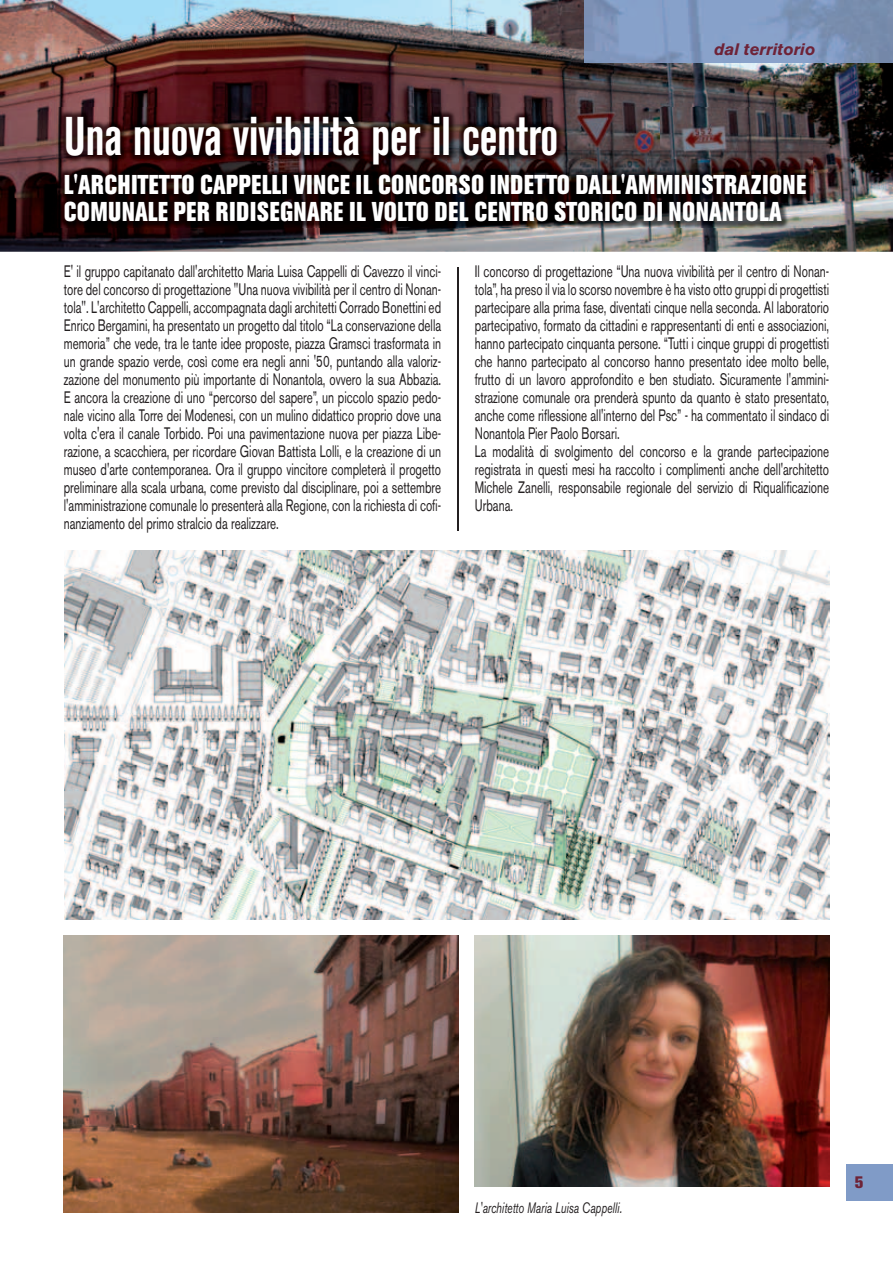
<style>
.page{position:relative;width:893px;height:1263px;background:#fff}
.page>*{position:absolute;margin:0;border:0;box-sizing:border-box;transform-origin:0 0}
.t1{font:700 condensed 54px "Akzidenz Grotesk BE";color:#fff;scale:.83 1}
.t2{font:800 27px/27px "Akzidenz Grotesk BE";letter-spacing:.04em;color:#fff;scale:.83 1}
.t3{font:16.5px/18px "Akzidenz Grotesk BE";color:#231f20;scale:.7 1}
.t4{font:italic 700 16.5px "Akzidenz Grotesk BE";color:#6e2337}
.t5{font:800 16.5px "Akzidenz Grotesk BE";color:#6e2337}
.t6{font:italic 15px "Akzidenz Grotesk BE";color:#231f20;scale:.7 1}
</style>
<div class="page">
<img style="left:0;top:0;width:893px;height:252px">
<img style="left:585px;top:0;width:308px;height:63px">
<div style="left:847px;top:1164px;width:46px;height:37px;background:#809bc7"></div>
<img style="left:56px;top:108px;width:756px;height:119px">
<hr style="left:457px;top:267px;width:2px;height:263px;background:#231f20">
<img style="left:64px;top:935px;width:395px;height:278px">
<img style="left:475px;top:935px;width:354px;height:252px">
<img style="left:65px;top:550px;width:764px;height:369px">
<p class="t4" style="left:714px;top:39px;width:103px">dal territorio</p>
<h1 class="t1" style="left:64px;top:106px;width:597px">Una nuova vivibilità per il centro</h1>
<h2 class="t2" style="left:64px;top:172px;width:895px">L'ARCHITETTO CAPPELLI VINCE IL CONCORSO INDETTO DALL'AMMINISTRAZIONE<br>COMUNALE PER RIDISEGNARE IL VOLTO DEL CENTRO STORICO DI NONANTOLA</h2>
<p class="t3" style="left:64px;top:263px;width:541px;text-align:justify">E' il gruppo capitanato dall'architetto Maria Luisa Cappelli di Cavezzo il vinci&shy;tore del concorso di progettazione "Una nuova vivibilità per il centro di Nonan&shy;tola". L'architetto Cappelli, accompagnata dagli architetti Corrado Bonettini ed Enrico Bergamini, ha presentato un progetto dal titolo “La conservazione della memoria” che vede, tra le tante idee proposte, piazza Gramsci trasformata in un grande spazio verde, così come era negli anni '50, puntando alla valoriz&shy;zazione del monumento più importante di Nonantola, ovvero la sua Abbazia.<br>E ancora la creazione di uno “percorso del sapere”, un piccolo spazio pedo&shy;nale vicino alla Torre dei Modenesi, con un mulino didattico proprio dove una volta c'era il canale Torbido. Poi una pavimentazione nuova per piazza Libe&shy;razione, a scacchiera, per ricordare Giovan Battista Lolli, e la creazione di un museo d'arte contemporanea. Ora il gruppo vincitore completerà il progetto preliminare alla scala urbana, come previsto dal disciplinare, poi a settembre l'amministrazione comunale lo presenterà alla Regione, con la richiesta di cofi&shy;nanziamento del primo stralcio da realizzare.</p>
<p class="t3" style="left:475px;top:263px;width:508px">Il concorso di progettazione “Una nuova vivibilità per il centro di Nonan&shy;tola”, ha preso il via lo scorso novembre è ha visto otto gruppi di progettisti partecipare alla prima fase, diventati cinque nella seconda. Al laboratorio partecipativo, formato da cittadini e rappresentanti di enti e associazioni, hanno partecipato cinquanta persone. “Tutti i cinque gruppi di progettisti che hanno partecipato al concorso hanno presentato idee molto belle, frutto di un lavoro approfondito e ben studiato. Sicuramente l'ammini&shy;strazione comunale ora prenderà spunto da quanto è stato presentato, anche come riflessione all'interno del Psc” - ha commentato il sindaco di Nonantola Pier Paolo Borsari.<br>La modalità di svolgimento del concorso e la grande partecipazione registrata in questi mesi ha raccolto i complimenti anche dell'architetto Michele Zanelli, responsabile regionale del servizio di Riqualificazione Urbana.</p>
<p class="t6" style="left:475px;top:1199px;width:212px">L'architetto Maria Luisa Cappelli.</p>
<p class="t5" style="left:855px;top:1173px;width:10px">5</p>
</div>
